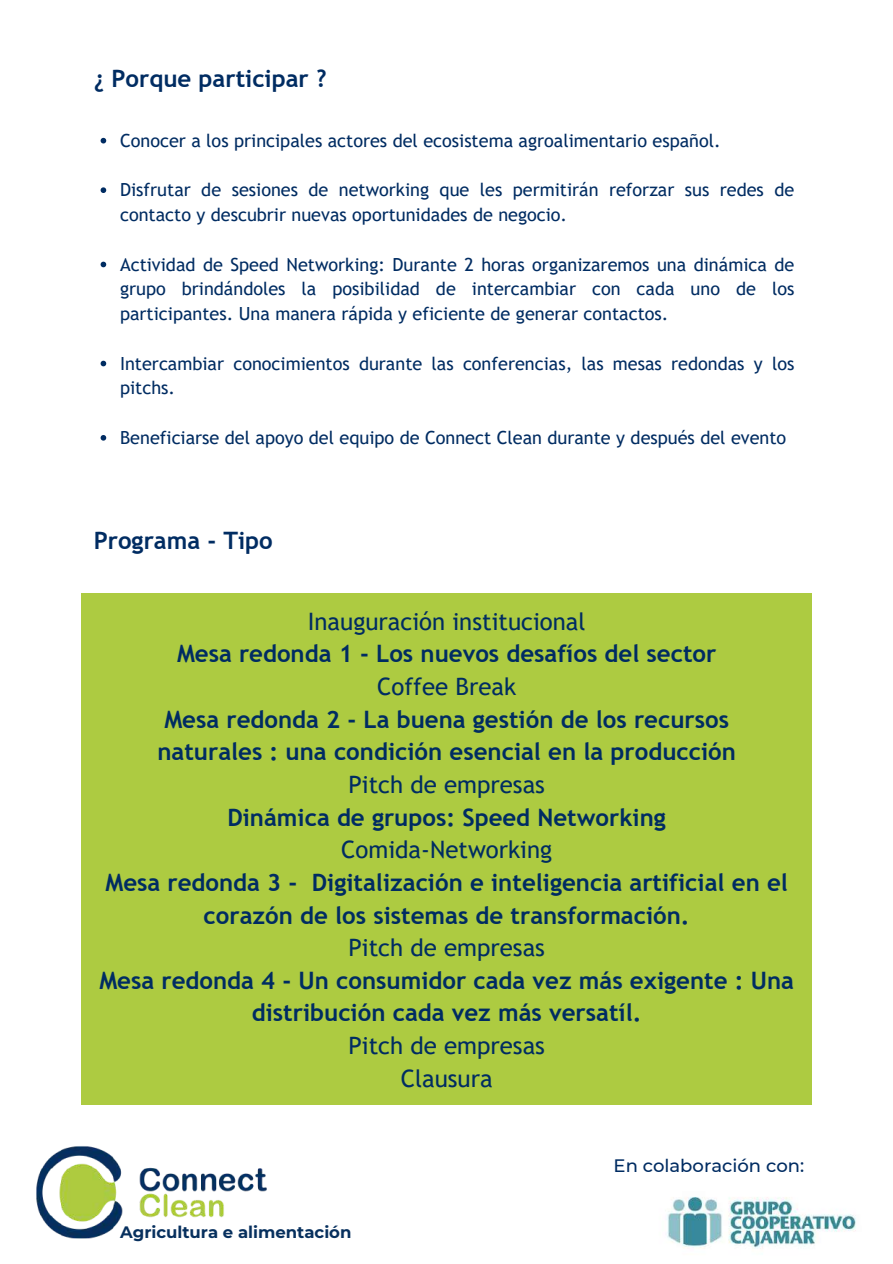
<style>
.page{position:relative;width:893px;height:1264px;background:#fff}
.page>*{position:absolute;margin:0;border:0;box-sizing:border-box;transform-origin:0 0}
.t1{font:700 24px/32.7px "Trebuchet MS";color:#002c62;text-align:center}
.t2{font:24px/32.7px "Trebuchet MS";color:#002c62;text-align:center}
.t3{font:18px/24.8px "Trebuchet MS";color:#002c62}
.t4{font:500 18px "Montserrat";color:#002c62}
.t5{font:700 16.5px "Montserrat";color:#07305e}
</style>
<div class="page">
<div style="left:82px;top:592px;width:729px;height:512px;background:#adcb41"></div>
<img style="left:667px;top:1196px;width:189px;height:53px">
<svg style="left:101px;top:138px;width:5px;height:5px"></svg>
<svg style="left:101px;top:187px;width:5px;height:6px"></svg>
<svg style="left:101px;top:262px;width:5px;height:5px"></svg>
<svg style="left:101px;top:361px;width:5px;height:5px"></svg>
<svg style="left:101px;top:435px;width:5px;height:5px"></svg>
<img style="left:36px;top:1146px;width:231px;height:92px">
<h1 class="t1" style="left:94px;top:62px;width:234px">¿ Porque participar ?</h1>
<p class="t3" style="left:120px;top:128px;width:602px">Conocer a los principales actores del ecosistema agroalimentario español.</p>
<p class="t3" style="left:120px;top:177px;width:675px">Disfrutar de sesiones de networking que les permitirán reforzar sus redes de contacto y descubrir nuevas oportunidades de negocio.</p>
<p class="t3" style="left:120px;top:252px;width:675px;text-align:justify">Actividad de Speed Networking: Durante 2 horas organizaremos una dinámica de grupo brindándoles la posibilidad de intercambiar con cada uno de los participantes. Una manera rápida y eficiente de generar contactos.</p>
<p class="t3" style="left:120px;top:351px;width:675px">Intercambiar conocimientos durante las conferencias, las mesas redondas y los pitchs.</p>
<p class="t3" style="left:120px;top:425px;width:667px">Beneficiarse del apoyo del equipo de Connect Clean durante y después del evento</p>
<h1 class="t1" style="left:94px;top:524px;width:181px">Programa - Tipo</h1>
<h1 class="t2" style="left:308px;top:604px;width:279px">Inauguración institucional</h1>
<h1 class="t1" style="left:177px;top:637px;width:541px">Mesa redonda 1 - Los nuevos desafíos del sector</h1>
<h1 class="t2" style="left:377px;top:670px;width:141px">Coffee Break</h1>
<h1 class="t1" style="left:157px;top:702px;width:580px;text-align:left">Mesa redonda 2 - La buena gestión de los recursos naturales : una condición esencial en la producción</h1>
<h1 class="t2" style="left:348px;top:768px;width:198px">Pitch de empresas</h1>
<h1 class="t1" style="left:227px;top:800px;width:440px">Dinámica de grupos: Speed Networking</h1>
<h1 class="t2" style="left:341px;top:833px;width:212px">Comida-Networking</h1>
<h1 class="t1" style="left:105px;top:865px;width:684px">Mesa redonda 3 - Digitalización e inteligencia artificial en el corazón de los sistemas de transformación.</h1>
<h1 class="t2" style="left:348px;top:931px;width:198px">Pitch de empresas</h1>
<h1 class="t1" style="left:99px;top:963px;width:696px">Mesa redonda 4 - Un consumidor cada vez más exigente : Una distribución cada vez más versatíl.</h1>
<h1 class="t2" style="left:348px;top:1029px;width:198px">Pitch de empresas<br>Clausura</h1>
<p class="t5" style="left:120px;top:1222px;width:233px">Agricultura e alimentación</p>
<p class="t4" style="left:613px;top:1154px;width:192px">En colaboración con:</p>
</div>
